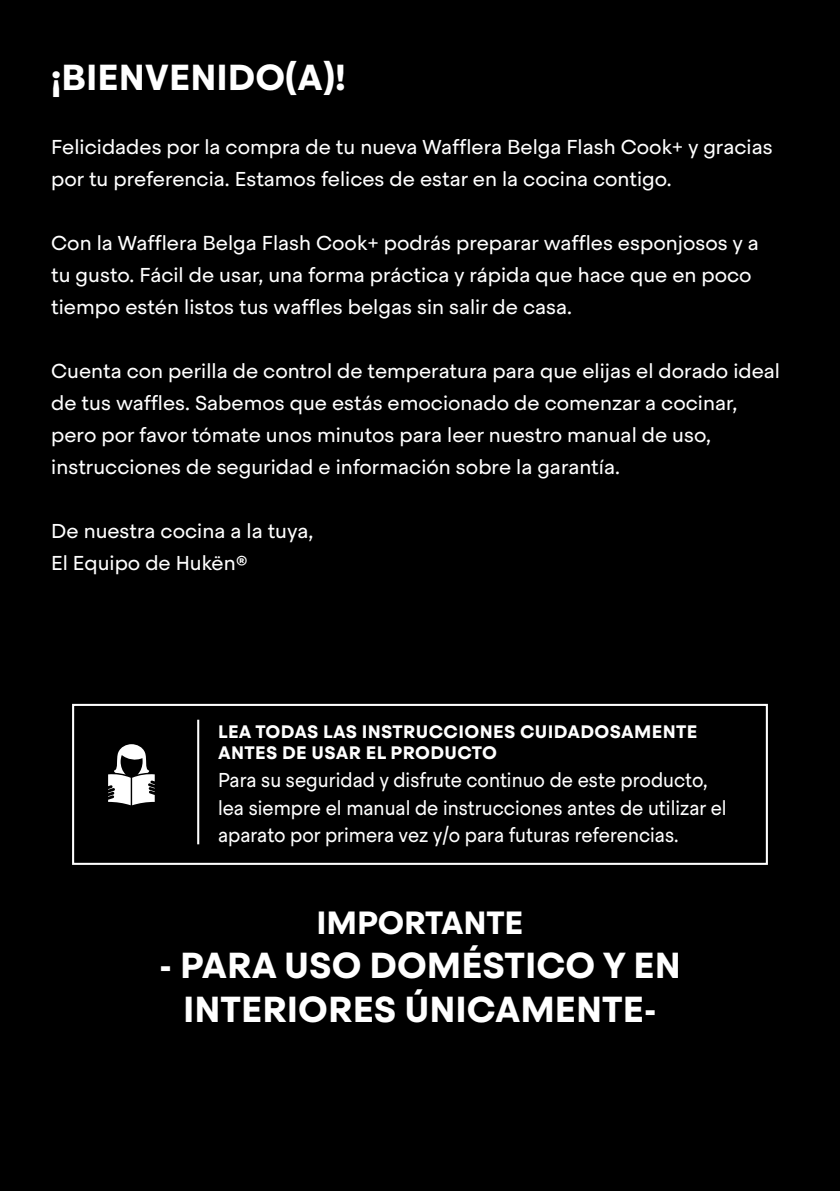
<style>
.page{position:relative;width:840px;height:1191px;background:#fff}
.page>*{position:absolute;margin:0;border:0;box-sizing:border-box;transform-origin:0 0}
.t1{font:700 36px/44px "Steradian";color:#fff;text-align:center}
.t2{font:700 32px "Steradian";letter-spacing:-.005em;color:#fff}
.t3{font:20px/32px "Steradian";color:#fff}
.t4{font:20px/27.6px "Steradian";color:#fff;scale:.92 1}
.t5{font:700 18px/21.6px "Steradian";letter-spacing:.02em;color:#fff}
</style>
<div class="page">
<hr style="left:839px;top:43px;width:1px;height:53px;background:#f36e23">
<div style="left:0;top:0;width:839px;height:1191px;background:#000"></div>
<hr style="left:839px;top:210px;width:1px;height:102px;background:#fff101">
<div style="left:72px;top:704px;width:695px;height:161px;border:2px solid #fff"></div>
<svg style="left:108px;top:744px;width:47px;height:61px"></svg>
<hr style="left:197px;top:719px;width:2px;height:125px;background:#fff">
<h1 class="t1" style="left:51px;top:56px;width:296px">¡BIENVENIDO(A)!</h1>
<p class="t3" style="left:51px;top:131px;width:722px">Felicidades por la compra de tu nueva Wafflera Belga Flash Cook+ y gracias por tu preferencia. Estamos felices de estar en la cocina contigo.</p>
<p class="t3" style="left:51px;top:227px;width:708px">Con la Wafflera Belga Flash Cook+ podrás preparar waffles esponjosos y a tu gusto. Fácil de usar, una forma práctica y rápida que hace que en poco tiempo estén listos tus waffles belgas sin salir de casa.</p>
<p class="t3" style="left:51px;top:355px;width:730px">Cuenta con perilla de control de temperatura para que elijas el dorado ideal de tus waffles. Sabemos que estás emocionado de comenzar a cocinar, pero por favor tómate unos minutos para leer nuestro manual de uso, instrucciones de seguridad e información sobre la garantía.</p>
<p class="t3" style="left:51px;top:515px;width:263px">De nuestra cocina a la tuya,<br>El Equipo de Hukën®</p>
<p class="t5" style="left:218px;top:720px;width:480px">LEA TODAS LAS INSTRUCCIONES CUIDADOSAMENTE<br>ANTES DE USAR EL PRODUCTO</p>
<p class="t4" style="left:218px;top:766px;width:554px">Para su seguridad y disfrute continuo de este producto, lea siempre el manual de instrucciones antes de utilizar el aparato por primera vez y/o para futuras referencias.</p>
<h2 class="t2" style="left:316px;top:902px;width:208px">IMPORTANTE</h2>
<h1 class="t1" style="left:159px;top:943px;width:523px">- PARA USO DOMÉSTICO Y EN<br>INTERIORES ÚNICAMENTE-</h1>
</div>
